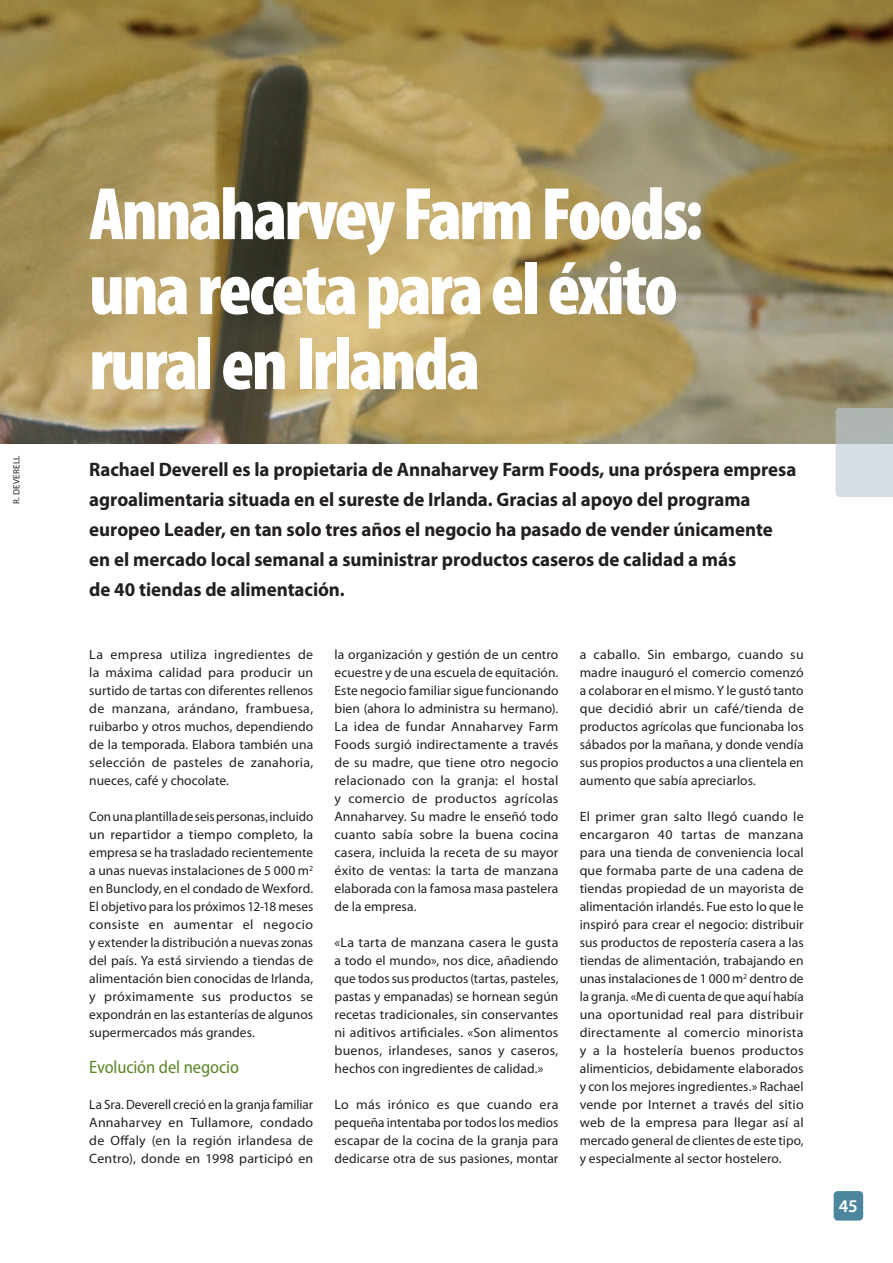
<style>
.page{position:relative;width:893px;height:1263px;background:#fff}
.page>*{position:absolute;margin:0;border:0;box-sizing:border-box;transform-origin:0 0}
.t1{font:900 condensed 75px/75px "Myriad Pro";letter-spacing:-.035em;color:#fff}
.t2{font:700 19.5px/30px "Myriad Pro";letter-spacing:-.005em;color:#231f20}
.t3{font:semi-condensed 18px "Myriad Pro";letter-spacing:-.005em;color:#5c8727}
.t4{font:600 18px "Myriad Pro";color:#fff}
.t5{font:13.5px/18px "Myriad Pro";letter-spacing:.005em;color:#231f20;text-align:justify}
.t6{font:9px "Myriad Pro";color:#231f20}
</style>
<div class="page">
<img style="left:0;top:0;width:893px;height:443px">
<div style="left:834px;top:1191px;width:29px;height:29px;background:#4b869c;border-radius:4px"></div>
<svg style="left:836px;top:408px;width:57px;height:89px;background:#c5cdcf"></svg>
<p class="t6" style="left:11px;top:504px;width:48px;rotate:-90deg">R. Deverell</p>
<h1 class="t1" style="left:89px;top:178px;width:615px">Annaharvey Farm Foods: una receta para el éxito rural en Irlanda</h1>
<p class="t2" style="left:89px;top:453px;width:709px">Rachael Deverell es la propietaria de Annaharvey Farm Foods, una próspera empresa agroalimentaria situada en el sureste de Irlanda. Gracias al apoyo del programa europeo Leader, en tan solo tres años el negocio ha pasado de vender únicamente en el mercado local semanal a suministrar productos caseros de calidad a más<br>de 40 tiendas de alimentación.</p>
<p class="t5" style="left:89px;top:645px;width:225px">La empresa utiliza ingredientes de la máxima calidad para producir un surtido de tartas con diferentes rellenos de manzana, arándano, frambuesa, ruibarbo y otros muchos, dependiendo de la temporada. Elabora también una selección de pasteles de zanahoria, nueces, café y chocolate.</p>
<p class="t5" style="left:89px;top:807px;width:225px">Con una plantilla de seis personas, incluido un repartidor a tiempo completo, la empresa se ha trasladado recientemente a unas nuevas instalaciones de 5 000 m<sup>2 </sup>en Bunclody, en el condado de Wexford.<br>El objetivo para los próximos 12-18 meses consiste en aumentar el negocio y extender la distribución a nuevas zonas del país. Ya está sirviendo a tiendas de alimentación bien conocidas de Irlanda, y próximamente sus productos se expondrán en las estanterías de algunos supermercados más grandes.</p>
<h3 class="t3" style="left:89px;top:1057px;width:151px">Evolución del negocio</h3>
<p class="t5" style="left:89px;top:1095px;width:225px">La Sra. Deverell creció en la granja familiar Annaharvey en Tullamore, condado de Offaly (en la región irlandesa de Centro), donde en 1998 participó en</p>
<p class="t5" style="left:334px;top:645px;width:225px">la organización y gestión de un centro ecuestre y de una escuela de equitación.<br>Este negocio familiar sigue funcionando bien (ahora lo administra su hermano).<br>La idea de fundar Annaharvey Farm Foods surgió indirectamente a través de su madre, que tiene otro negocio relacionado con la granja: el hostal y comercio de productos agrícolas Annaharvey. Su madre le enseñó todo cuanto sabía sobre la buena cocina casera, incluida la receta de su mayor éxito de ventas: la tarta de manzana elaborada con la famosa masa pastelera de la empresa.</p>
<p class="t5" style="left:334px;top:933px;width:225px">«La tarta de manzana casera le gusta a todo el mundo», nos dice, añadiendo que todos sus productos (tartas, pasteles, pastas y empanadas) se hornean según recetas tradicionales, sin conservantes ni aditivos artificiales. «Son alimentos buenos, irlandeses, sanos y caseros, hechos con ingredientes de calidad.»</p>
<p class="t5" style="left:334px;top:1095px;width:225px">Lo más irónico es que cuando era pequeña intentaba por todos los medios escapar de la cocina de la granja para dedicarse otra de sus pasiones, montar</p>
<p class="t5" style="left:580px;top:645px;width:225px">a caballo. Sin embargo, cuando su madre inauguró el comercio comenzó a colaborar en el mismo. Y le gustó tanto que decidió abrir un café/tienda de productos agrícolas que funcionaba los sábados por la mañana, y donde vendía sus propios productos a una clientela en aumento que sabía apreciarlos.</p>
<p class="t5" style="left:580px;top:807px;width:226px">El primer gran salto llegó cuando le encargaron 40 tartas de manzana para una tienda de conveniencia local que formaba parte de una cadena de tiendas propiedad de un mayorista de alimentación irlandés. Fue esto lo que le inspiró para crear el negocio: distribuir sus productos de repostería casera a las tiendas de alimentación, trabajando en unas instalaciones de 1 000 m<sup>2</sup> dentro de la granja. «Me di cuenta de que aquí había una oportunidad real para distribuir directamente al comercio minorista y a la hostelería buenos productos alimenticios, debidamente elaborados y con los mejores ingredientes.» Rachael vende por Internet a través del sitio web de la empresa para llegar así al mercado general de clientes de este tipo, y especialmente al sector hostelero.</p>
<h3 class="t4" style="left:839px;top:1194px;width:20px">45</h3>
</div>
